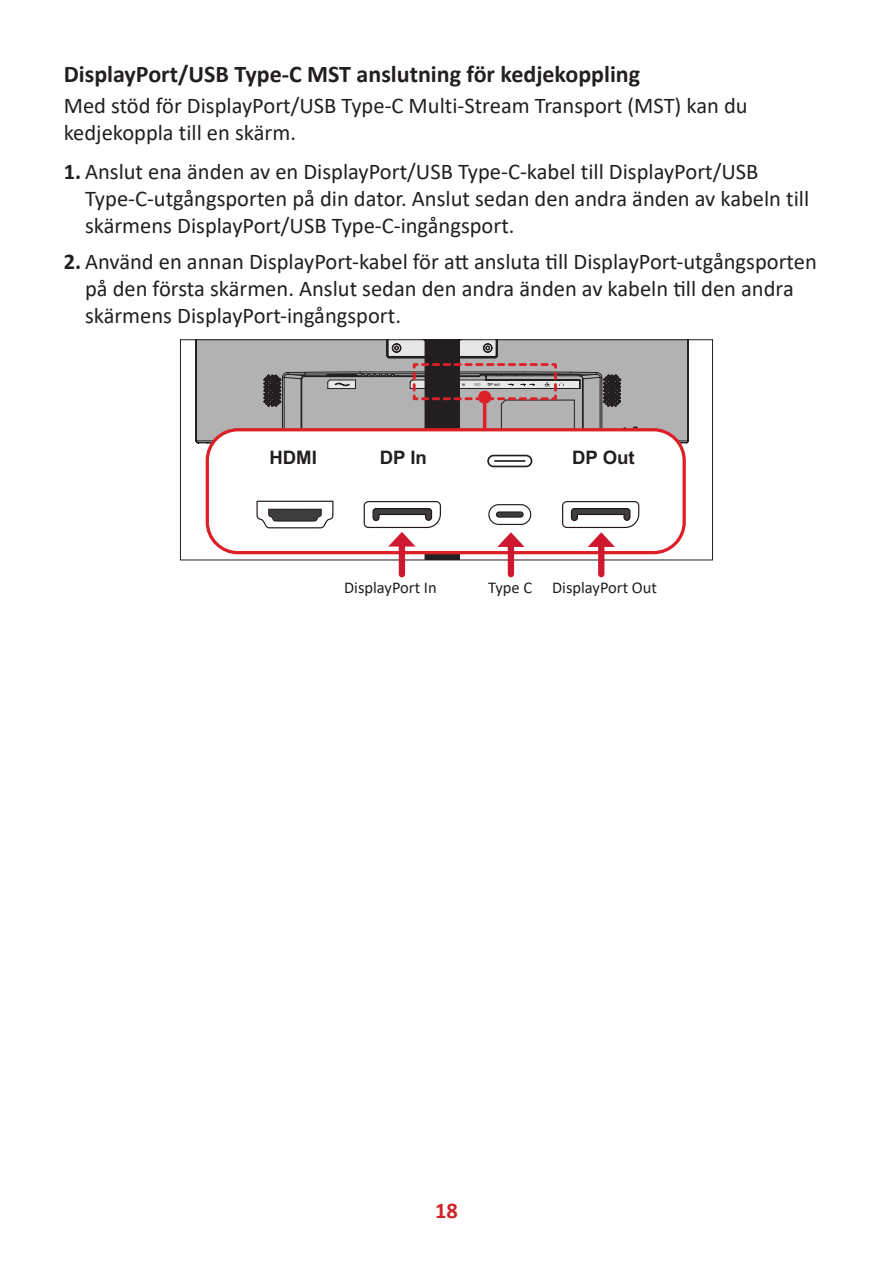
<style>
.page{position:relative;width:893px;height:1263px;background:#fff}
.page>*{position:absolute;margin:0;border:0;box-sizing:border-box;transform-origin:0 0}
.t1{font:700 24px "Calibri";color:#231f20}
.t2{font:22.5px/27px "Calibri";color:#231f20}
.t3{font:700 22.5px "Calibri";color:#d1232a}
.t4{font:700 18.6px "Arial";color:#231f20}
.t5{font:16.5px "Calibri";color:#231f20}
.s1{font-weight:700}
</style>
<div class="page">
<div style="left:399px;top:541px;width:6px;height:33px;background:#ce182f"></div>
<div style="left:598px;top:541px;width:6px;height:33px;background:#ce182f"></div>
<div style="left:508px;top:541px;width:6px;height:33px;background:#ce182f"></div>
<svg style="left:196px;top:340px;width:492px;height:220px"></svg>
<p class="t1" style="left:64px;top:57px;width:578px">DisplayPort/USB Type-C MST anslutning för kedjekoppling</p>
<p class="t2" style="left:64px;top:91px;width:685px">Med stöd för DisplayPort/USB Type-C Multi-Stream Transport (MST) kan du kedjekoppla till en skärm.</p>
<p class="t2" style="left:85px;top:158px;width:726px;text-indent:-21px"><span class="s1">1.</span> Anslut ena änden av en DisplayPort/USB Type-C-kabel till DisplayPort/USB<br>Type-C-utgångsporten på din dator. Anslut sedan den andra änden av kabeln till skärmens DisplayPort/USB Type-C-ingångsport.</p>
<p class="t2" style="left:85px;top:247px;width:733px;text-indent:-21px"><span class="s1">2.</span> Använd en annan DisplayPort-kabel för att ansluta till DisplayPort-utgångsporten på den första skärmen. Anslut sedan den andra änden av kabeln till den andra skärmens DisplayPort-ingångsport.</p>
<p class="t4" style="left:269px;top:445px;width:49px">HDMI</p>
<p class="t4" style="left:380px;top:445px;width:49px">DP In</p>
<p class="t4" style="left:572px;top:445px;width:64px">DP Out</p>
<p class="t5" style="left:344px;top:576px;width:94px">DisplayPort In</p>
<p class="t5" style="left:488px;top:576px;width:170px">Type C DisplayPort Out</p>
<p class="t3" style="left:435px;top:1194px;width:24px">18</p>
</div>
